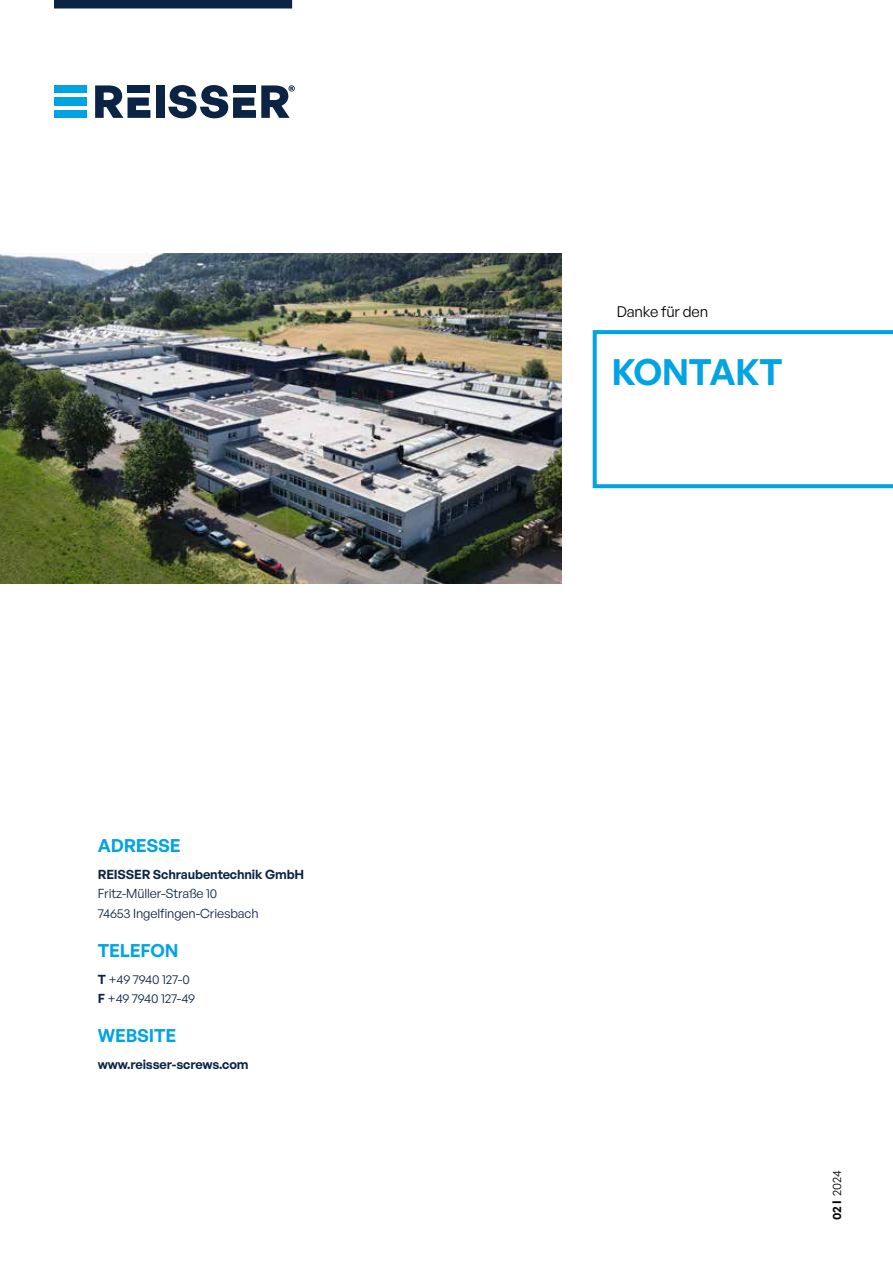
<style>
.page{position:relative;width:893px;height:1263px;background:#fff}
.page>*{position:absolute;margin:0;border:0;box-sizing:border-box;transform-origin:0 0}
.t1{font:600 36px "General Sans";letter-spacing:-.01em;color:#00a4e3}
.t2{font:600 18px "General Sans";letter-spacing:-.01em;color:#00a4e3}
.t3{font:15px "General Sans";letter-spacing:-.01em;color:#000}
.t4{font:12.75px/19.5px "General Sans";letter-spacing:-.01em;color:#0b2345}
.t5{font:600 12.75px "General Sans";letter-spacing:-.01em;color:#0b2345}
.t6{font:12px "General Sans";color:#000}
.s1{font-weight:600}
</style>
<div class="page">
<svg style="left:592px;top:330px;width:301px;height:159px"></svg>
<div style="left:54px;top:0;width:238px;height:9px;background:#0b2345"></div>
<div style="left:54px;top:85px;width:32px;height:8px;background:#00a4e3"></div>
<div style="left:54px;top:110px;width:32px;height:8px;background:#00a4e3"></div>
<div style="left:54px;top:98px;width:32px;height:8px;background:#00a4e3"></div>
<div style="left:156px;top:85px;width:8px;height:33px;background:#0b2345"></div>
<svg style="left:95px;top:85px;width:55px;height:33px"></svg>
<div style="left:128px;top:85px;width:22px;height:8px;background:#0b2345"></div>
<svg style="left:168px;top:85px;width:127px;height:33px"></svg>
<img style="left:0;top:253px;width:561px;height:331px">
<h2 class="t2" style="left:98px;top:834px;width:84px">ADRESSE</h2>
<p class="t5" style="left:98px;top:866px;width:208px">REISSER Schraubentechnik GmbH</p>
<p class="t4" style="left:98px;top:884px;width:162px">Fritz-Müller-Straße 10<br>74653 Ingelfingen-Criesbach</p>
<h2 class="t2" style="left:98px;top:939px;width:82px">TELEFON</h2>
<p class="t4" style="left:98px;top:969px;width:99px"><span class="s1">T</span> +49 7940 127-0<br><span class="s1">F</span> +49 7940 127-49</p>
<h2 class="t2" style="left:98px;top:1024px;width:80px">WEBSITE</h2>
<p class="t5" style="left:98px;top:1056px;width:152px">www.reisser-screws.com</p>
<p class="t3" style="left:617px;top:302px;width:93px">Danke für den</p>
<h1 class="t1" style="left:611px;top:349px;width:172px">KONTAKT</h1>
<p class="t6" style="left:829px;top:1220px;width:51px;rotate:-90deg"><span class="s1">02 I</span> 2024</p>
</div>
